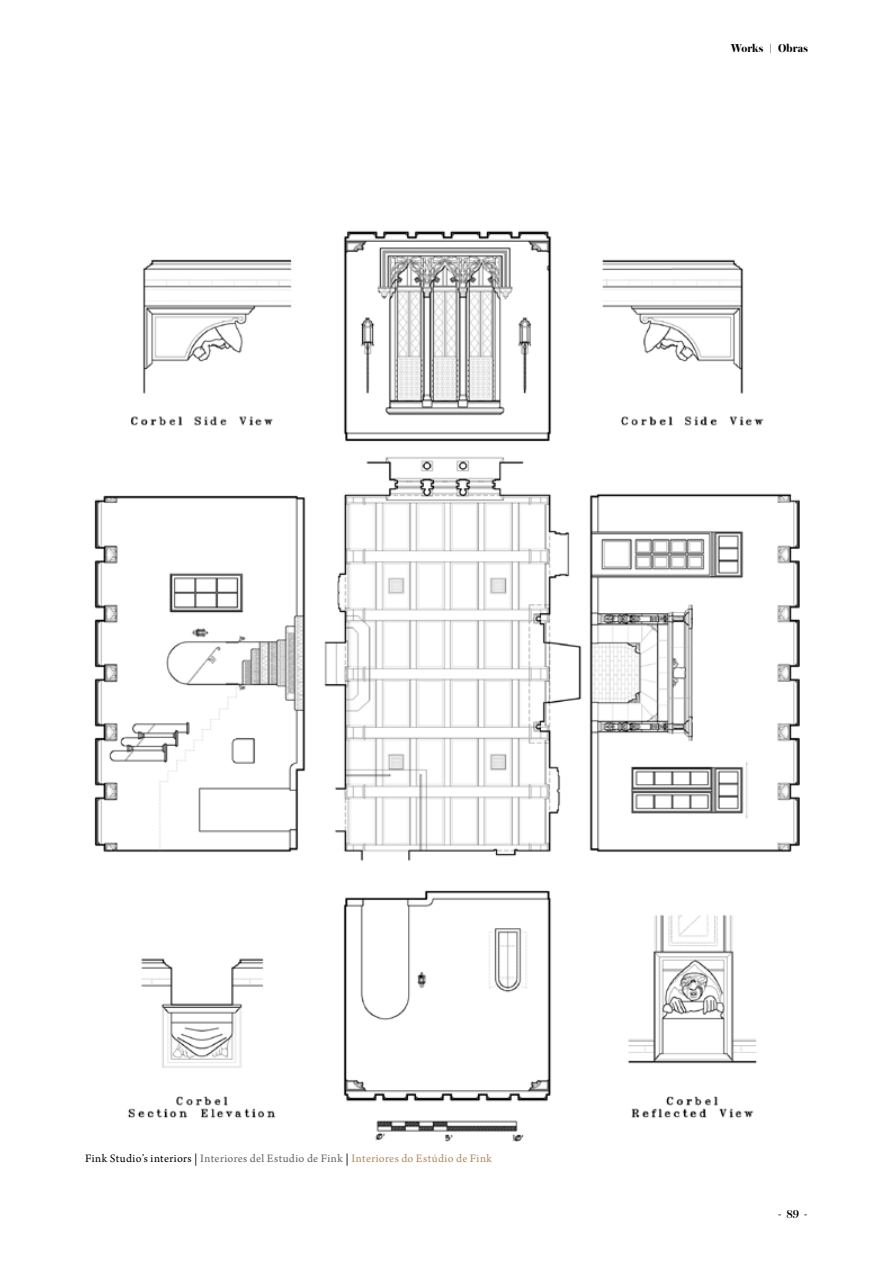
<style>
.page{position:relative;width:893px;height:1263px;background:#fff}
.page>*{position:absolute;margin:0;border:0;box-sizing:border-box;transform-origin:0 0}
.t1{font:12px "Arno Pro";letter-spacing:.025em;color:#666465}
.t2{font:700 12px "Austin";letter-spacing:.01em;color:#000}
.t3{font:500 12px "Austin";color:#000}
.s1{color:#000}
.s2{color:#b3885d}
</style>
<div class="page">
<img style="left:94px;top:230px;width:706px;height:912px">
<p class="t2" style="left:731px;top:40px;width:79px">Works | Obras</p>
<p class="t1" style="left:85px;top:1151px;width:408px"><span class="s1">Fink Studio’s interiors |</span> Interiores del Estudio de Fink <span class="s1">|</span> <span class="s2">Interiores do Estúdio de Fink</span></p>
<p class="t3" style="left:778px;top:1206px;width:32px">- 89 -</p>
</div>
